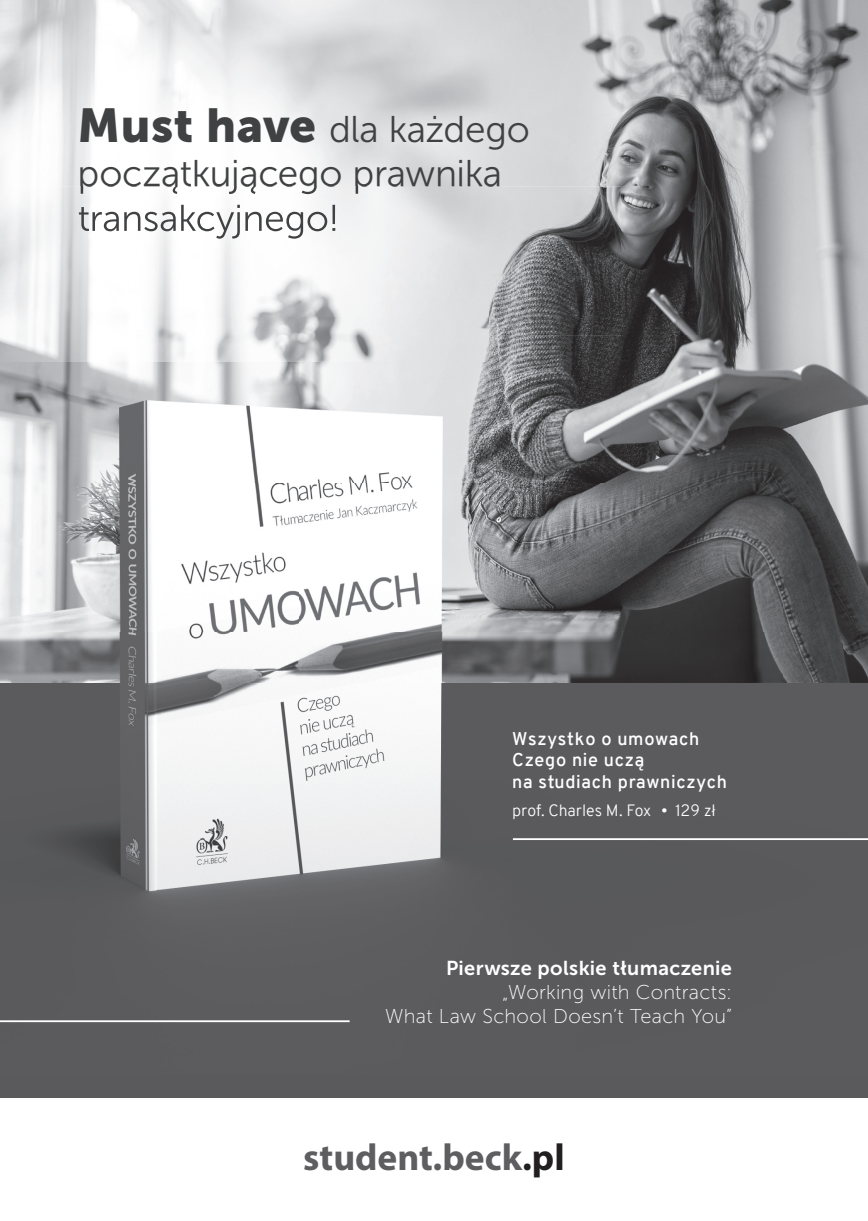
<style>
.page{position:relative;width:868px;height:1221px;background:#fff}
.page>*{position:absolute;margin:0;border:0;box-sizing:border-box;transform-origin:0 0}
.t1{font:700 37.5px "Myriad Pro";color:#5e5e61}
.t2{font:37.05px/44.5px "Museo Sans 300";letter-spacing:-.01em;color:#404142}
.t3{font:19.95px/24px "Museo Sans 100";letter-spacing:.015em;color:#fff;text-align:right}
.t4{font:19.95px "Museo Sans 700";letter-spacing:.015em;color:#fff}
.t5{font:600 18px/21.6px "Overpass";letter-spacing:.04em;color:#fff}
.t6{font:300 16.05px "Overpass";letter-spacing:-.005em;color:#fff}
.s1{font-family:"Museo Sans 900";font-size:47.25px}
.s2{color:#231f20}
</style>
<div class="page">
<div style="left:0;top:669px;width:867px;height:428px;background:#5a5a5d"></div>
<img style="left:489px;top:0;width:378px;height:187px">
<img style="left:81px;top:160px;width:408px;height:27px">
<img style="left:0;top:682px;width:867px;height:341px">
<img style="left:489px;top:187px;width:293px;height:148px">
<img style="left:782px;top:187px;width:85px;height:495px">
<img style="left:0;top:361px;width:460px;height:123px">
<img style="left:460px;top:335px;width:322px;height:149px">
<img style="left:0;top:484px;width:782px;height:198px">
<img style="left:0;top:187px;width:182px;height:131px">
<img style="left:182px;top:194px;width:205px;height:124px">
<img style="left:0;top:318px;width:387px;height:43px">
<svg style="left:489px;top:187px;width:13px;height:7px"></svg>
<img style="left:81px;top:187px;width:408px;height:7px">
<img style="left:79px;top:205px;width:256px;height:34px">
<hr style="left:513px;top:838px;width:354px;height:2px;background:#fff">
<hr style="left:0;top:1020px;width:349px;height:2px;background:#fff">
<h2 class="t2" style="left:78px;top:107px;width:454px"><span class="s1">Must have</span> dla każdego początkującego prawnika</h2>
<p class="t5" style="left:512px;top:727px;width:216px">Wszystko o umowach<br>Czego nie uczą<br>na studiach prawniczych</p>
<p class="t6" style="left:512px;top:799px;width:205px">prof. Charles M. Fox • 129 zł</p>
<p class="t4" style="left:446px;top:957px;width:287px">Pierwsze polskie tłumaczenie</p>
<p class="t3" style="left:385px;top:980px;width:348px">„Working with Contracts:<br>What Law School Doesn’t Teach You”</p>
<h1 class="t1" style="left:303px;top:1133px;width:263px">student.beck<span class="s2">.pl</span></h1>
</div>
